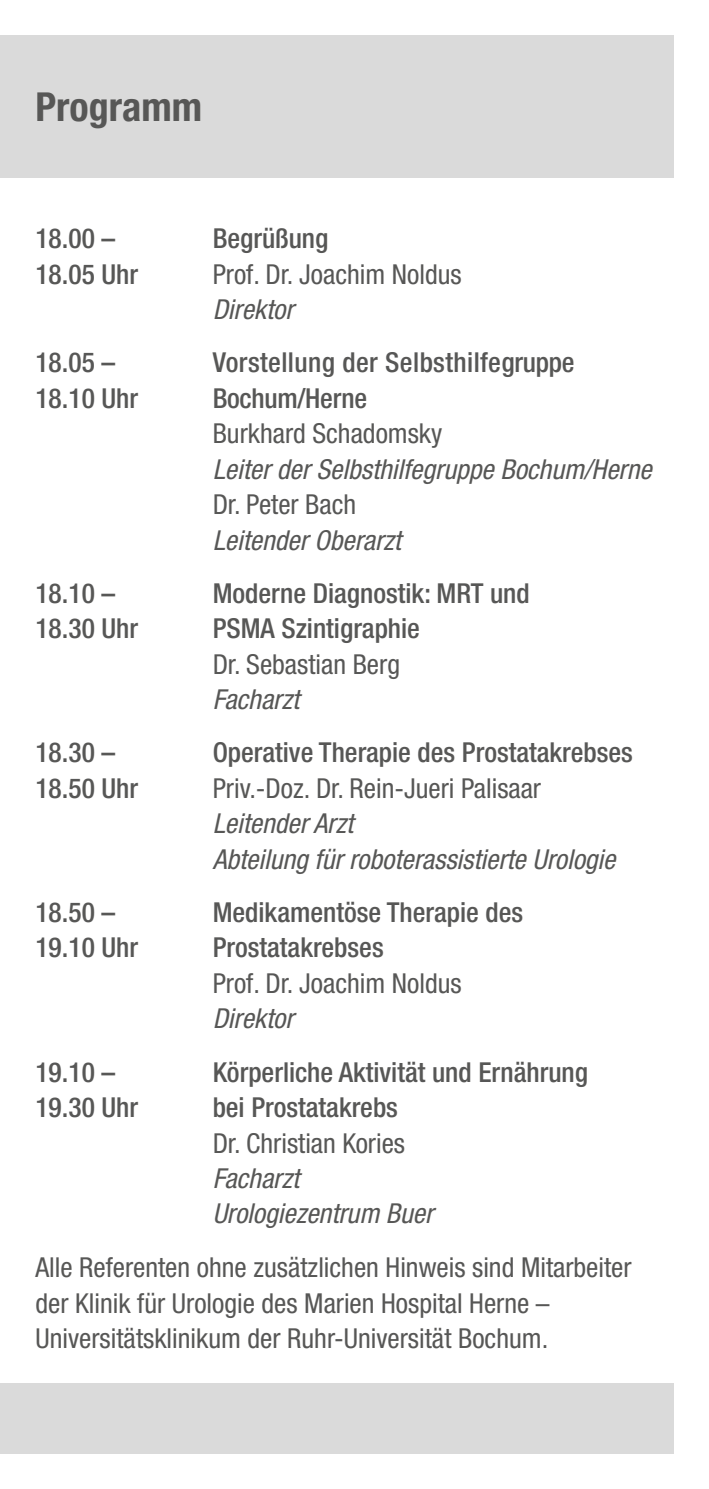
<style>
.page{position:relative;width:709px;height:1489px;background:#fff}
.page>*{position:absolute;margin:0;border:0;box-sizing:border-box;transform-origin:0 0}
.t1{font:700 condensed 40px "Helvetica Neue LT Std";color:#575756}
.t2{font:500 condensed 27.5px/35.5px "Helvetica Neue LT Std";color:#575756}
.t3{font:condensed 27.5px/35px "Helvetica Neue LT Std";color:#575756}
.t4{font:italic condensed 27.5px/35.5px "Helvetica Neue LT Std";color:#575756}
</style>
<div class="page">
<div style="left:0;top:35px;width:673px;height:143px;background:#dadada"></div>
<div style="left:0;top:1382px;width:673px;height:71px;background:#dadada"></div>
<h1 class="t1" style="left:35px;top:82px;width:168px">Programm</h1>
<p class="t2" style="left:35px;top:220px;width:104px">18.00 –<br>18.05 Uhr</p>
<p class="t2" style="left:213px;top:220px;width:117px">Begrüßung</p>
<p class="t3" style="left:213px;top:256px;width:250px">Prof. Dr. Joachim Noldus</p>
<p class="t4" style="left:213px;top:292px;width:82px">Direktor</p>
<p class="t2" style="left:35px;top:344px;width:104px">18.05 –<br>18.10 Uhr</p>
<p class="t2" style="left:213px;top:344px;width:363px">Vorstellung der Selbsthilfegruppe<br>Bochum/Herne</p>
<p class="t3" style="left:213px;top:416px;width:231px">Burkhard Schadomsky</p>
<p class="t4" style="left:213px;top:452px;width:440px">Leiter der Selbsthilfegruppe Bochum/Herne</p>
<p class="t3" style="left:213px;top:486px;width:145px">Dr. Peter Bach</p>
<p class="t4" style="left:213px;top:523px;width:190px">Leitender Oberarzt</p>
<p class="t2" style="left:35px;top:575px;width:104px">18.10 –<br>18.30 Uhr</p>
<p class="t2" style="left:213px;top:575px;width:318px">Moderne Diagnostik: MRT und<br>PSMA Szintigraphie</p>
<p class="t3" style="left:213px;top:646px;width:189px">Dr. Sebastian Berg</p>
<p class="t4" style="left:213px;top:682px;width:88px">Facharzt</p>
<p class="t2" style="left:35px;top:734px;width:104px">18.30 –<br>18.50 Uhr</p>
<p class="t2" style="left:213px;top:734px;width:422px">Operative Therapie des Prostatakrebses</p>
<p class="t3" style="left:213px;top:770px;width:330px">Priv.-Doz. Dr. Rein-Jueri Palisaar</p>
<p class="t4" style="left:213px;top:806px;width:404px">Leitender Arzt<br>Abteilung für roboterassistierte Urologie</p>
<p class="t2" style="left:35px;top:894px;width:104px">18.50 –<br>19.10 Uhr</p>
<p class="t2" style="left:213px;top:894px;width:312px">Medikamentöse Therapie des<br>Prostatakrebses</p>
<p class="t3" style="left:213px;top:965px;width:250px">Prof. Dr. Joachim Noldus</p>
<p class="t4" style="left:213px;top:1001px;width:82px">Direktor</p>
<p class="t2" style="left:35px;top:1053px;width:104px">19.10 –<br>19.30 Uhr</p>
<p class="t2" style="left:213px;top:1053px;width:377px">Körperliche Aktivität und Ernährung bei Prostatakrebs</p>
<p class="t3" style="left:213px;top:1124px;width:194px">Dr. Christian Kories</p>
<p class="t4" style="left:213px;top:1161px;width:222px">Facharzt<br>Urologiezentrum Buer</p>
<p class="t3" style="left:35px;top:1249px;width:597px">Alle Referenten ohne zusätzlichen Hinweis sind Mitarbeiter der Klinik für Urologie des Marien Hospital Herne –<br>Universitätsklinikum der Ruhr-Universität Bochum.</p>
</div>
